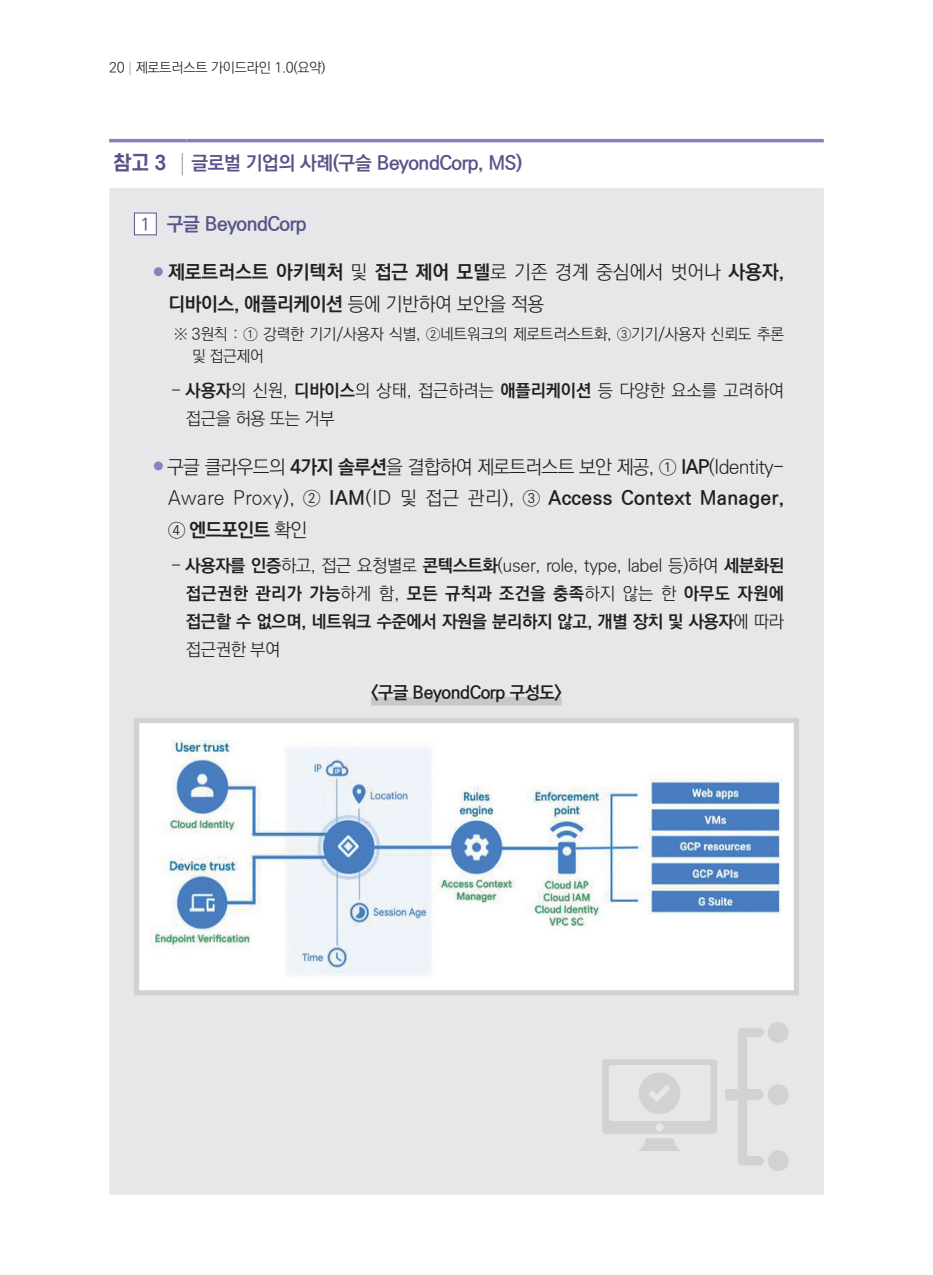
<style>
.page{position:relative;width:933px;height:1275px;background:#fff}
.page>*{position:absolute;margin:0;border:0;box-sizing:border-box;transform-origin:0 0}
.t1{font:19.25px/31.5px "Ko Pub World Dotum PL";letter-spacing:-.04em;color:#231f20;text-align:justify}
.t2{font:19.25px/31.5px "Ko Pub World Dotum PB";color:#231f20}
.t3{font:19.25px "Ko Pub World Dotum PB";letter-spacing:-.02em;color:#585388}
.t4{font:700 19.25px "S Core Dream 6";color:#585388}
.t5{font:17.5px/28px "Ko Pub World Dotum PB";letter-spacing:-.02em;color:#231f20;text-align:justify}
.t6{font:17.5px/28px "Ko Pub World Dotum PL";letter-spacing:-.01em;color:#231f20}
.t7{font:17.5px "Ko Pub World Dotum PM";color:#585388}
.t8{font:15.75px/22.8px "Ko Pub World Dotum PL";letter-spacing:-.02em;color:#231f20}
.t9{font:14px "Ko Pub World Dotum PL";letter-spacing:-.02em;color:#231f20}
.s1{font-family:"S Core Dream 1";font-weight:100}
.s2{font-family:"Ko Pub World Dotum PL"}
.s3{font-family:"Ko Pub World Dotum PB"}
</style>
<div class="page">
<div style="left:109px;top:188px;width:714px;height:1007px;background:#e6e7e9"></div>
<hr style="left:109px;top:139px;width:77px;height:3px;background:#8781bd">
<hr style="left:186px;top:139px;width:637px;height:3px;background:#8781bd">
<svg style="left:182px;top:153px;width:1px;height:22px"></svg>
<div style="left:371px;top:697px;width:190px;height:9px;background:#c7c8ca"></div>
<div style="left:134px;top:213px;width:23px;height:22px;background:#fff;border:1px solid #585388"></div>
<div style="left:154px;top:267px;width:9px;height:9px;background:#8781bd;border-radius:50%"></div>
<div style="left:154px;top:461px;width:9px;height:9px;background:#8781bd;border-radius:50%"></div>
<div style="left:137px;top:720px;width:659px;height:273px;background:#fff"></div>
<img style="left:151px;top:741px;width:631px;height:235px">
<div style="left:134px;top:718px;width:665px;height:277px;border:5px solid #d1d2d4"></div>
<div style="left:768px;top:1150px;width:20px;height:21px;background:#d1d2d4;border-radius:50%"></div>
<svg style="left:725px;top:1028px;width:39px;height:137px"></svg>
<div style="left:768px;top:1022px;width:20px;height:21px;background:#d1d2d4;border-radius:50%"></div>
<div style="left:768px;top:1084px;width:20px;height:21px;background:#d1d2d4;border-radius:50%"></div>
<svg style="left:602px;top:1059px;width:115px;height:92px"></svg>
<p class="t9" style="left:109px;top:58px;width:218px">20 <span class="s1">|</span> 제로트러스트 가이드라인 1.0(요약)</p>
<p class="t4" style="left:113px;top:149px;width:55px">참고 3</p>
<p class="t3" style="left:191px;top:149px;width:332px">글로벌 기업의 사례(구슬 BeyondCorp, MS)</p>
<p class="t7" style="left:140px;top:212px;width:11px">1</p>
<p class="t3" style="left:167px;top:210px;width:142px">구글 BeyondCorp</p>
<p class="t2" style="left:168px;top:258px;width:617px">제로트러스트 아키텍처 <span class="s2">및</span> 접근 제어 모델<span class="s2">로 기존 경계 중심에서 벗어나</span> 사용자, 디바이스, 애플리케이션 <span class="s2">등에 기반하여 보안을 적용</span></p>
<p class="t8" style="left:192px;top:323px;width:593px;text-indent:-18px">※ 3원칙 : ① 강력한 기기/사용자 식별, ②네트워크의 제로트러스트화, ③기기/사용자 신뢰도 추론 및 접근제어</p>
<p class="t6" style="left:186px;top:377px;width:599px;text-indent:-15px">- <span class="s3">사용자</span>의 신원, <span class="s3">디바이스</span>의 상태, 접근하려는 <span class="s3">애플리케이션</span> 등 다양한 요소를 고려하여 접근을 허용 또는 거부</p>
<p class="t1" style="left:167px;top:452px;width:618px">구글 클라우드의 <span class="s3">4가지 솔루션</span>을 결합하여 제로트러스트 보안 제공, ① <span class="s3">IAP</span>(Identity-Aware Proxy), ② <span class="s3">IAM</span>(ID 및 접근 관리), ③ <span class="s3">Access Context Manager, </span>④ <span class="s3">엔드포인트</span> 확인</p>
<p class="t5" style="left:186px;top:552px;width:599px;text-indent:-15px"><span class="s2">-</span> 사용자를 인증<span class="s2">하고, 접근 요청별로</span> 콘텍스트화<span class="s2">(user, role, type, label 등)하여</span> 세분화된 접근권한 관리가 가능<span class="s2">하게 함,</span> 모든 규칙과 조건을 충족<span class="s2">하지 않는 한</span> 아무도 자원에 접근할 수 없으며, 네트워크 수준에서 자원을 분리하지 않고, 개별 장치 및 사용자<span class="s2">에 따라 접근권한 부여</span></p>
<p class="t5" style="left:371px;top:679px;width:192px">&lt;구글 BeyondCorp 구성도&gt;</p>
</div>
